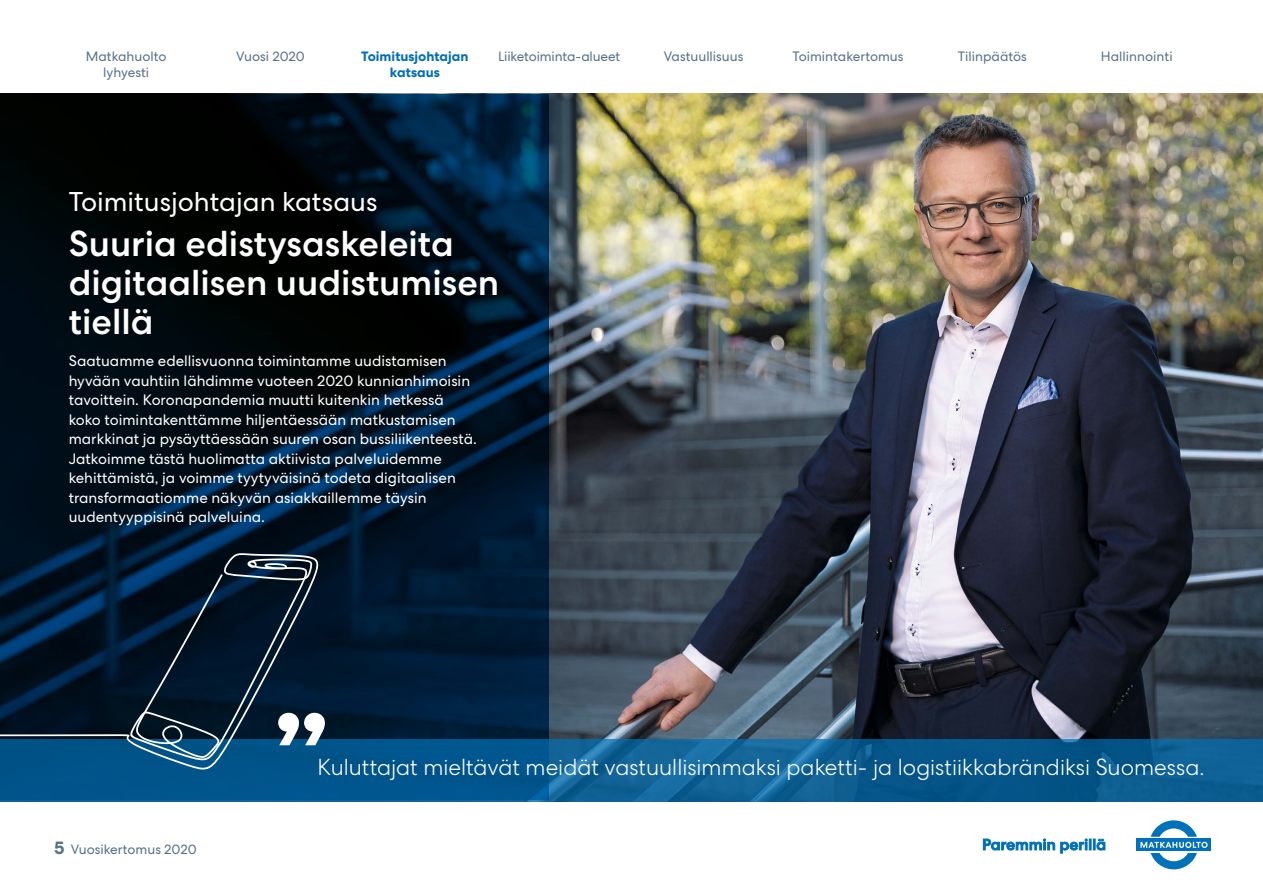
<style>
.page{position:relative;width:1263px;height:893px;background:#fff}
.page>*{position:absolute;margin:0;border:0;box-sizing:border-box;transform-origin:0 0}
.t1{font:700 127.5px "Centra No 2";color:#fff}
.t2{font:500 36px/39px "Centra No 2";color:#fff}
.t3{font:27px "Centra No 2";color:#fff}
.t4{font:300 22.5px "Centra No 2";color:#fff}
.t5{font:15px/19.5px "Centra No 2";color:#fff}
.t6{font:13.5px/16.2px "Centra No 2";color:#58728c;text-align:center}
.t7{font:700 13.5px/16.2px "Centra No 2";color:#0070b5;text-align:center}
.s1{font-weight:700;font-size:18px}
</style>
<div class="page">
<svg style="left:983px;top:839px;width:122px;height:14px"></svg>
<div style="left:1136px;top:839px;width:75px;height:12px;background:#0072bb"></div>
<svg style="left:1140px;top:820px;width:67px;height:49px"></svg>
<img style="left:549px;top:94px;width:714px;height:645px">
<svg style="left:0;top:94px;width:549px;height:645px;background:#00111e"></svg>
<svg style="left:0;top:739px;width:1263px;height:62px;background:#085b90"></svg>
<svg style="left:0;top:553px;width:319px;height:218px;background:#0a2840"></svg>
<p class="t6" style="left:86px;top:48px;width:82px">Matkahuolto lyhyesti</p>
<p class="t6" style="left:236px;top:48px;width:70px">Vuosi 2020</p>
<p class="t7" style="left:361px;top:48px;width:109px">Toimitusjohtajan katsaus</p>
<p class="t6" style="left:498px;top:48px;width:123px">Liiketoiminta-alueet</p>
<p class="t6" style="left:664px;top:48px;width:81px">Vastuullisuus</p>
<p class="t6" style="left:792px;top:48px;width:113px">Toimintakertomus</p>
<h3 class="t3" style="left:69px;top:186px;width:310px">Toimitusjohtajan katsaus</h3>
<h2 class="t2" style="left:69px;top:224px;width:432px">Suuria edistysaskeleita digitaalisen uudistumisen tiellä</h2>
<p class="t5" style="left:69px;top:351px;width:410px">Saatuamme edellisvuonna toimintamme uudistamisen hyvään vauhtiin lähdimme vuoteen 2020 kunnianhimoisin tavoittein. Koronapandemia muutti kuitenkin hetkessä koko toimintakenttämme hiljentäessään matkustamisen markkinat ja pysäyttäessään suuren osan bussiliikenteestä.<br>Jatkoimme tästä huolimatta aktiivista palveluidemme kehittämistä, ja voimme tyytyväisinä todeta digitaalisen transformaatiomme näkyvän asiakkaillemme täysin uudentyyppisinä palveluina.</p>
<p class="t6" style="left:958px;top:48px;width:71px">Tilinpäätös</p>
<p class="t6" style="left:1101px;top:48px;width:73px">Hallinnointi</p>
<p class="t6" style="left:54px;top:841px;width:144px"><span class="s1">5</span> Vuosikertomus 2020</p>
<h1 class="t1" style="left:274px;top:684px;width:57px">”</h1>
<h3 class="t4" style="left:317px;top:755px;width:888px">Kuluttajat mieltävät meidät vastuullisimmaksi paketti- ja logistiikkabrändiksi Suomessa.</h3>
</div>
